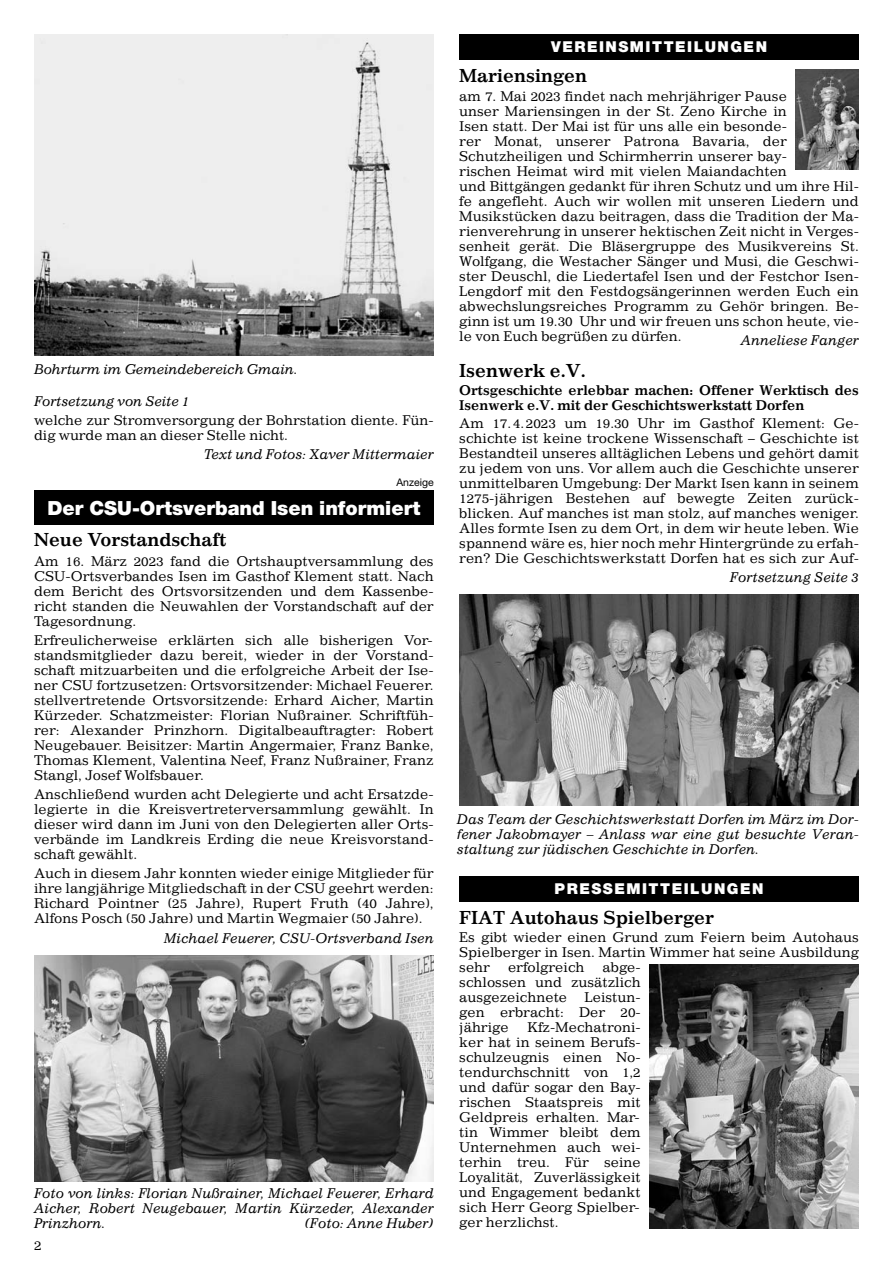
<style>
.page{position:relative;width:893px;height:1263px;background:#fff}
.page>*{position:absolute;margin:0;border:0;box-sizing:border-box;transform-origin:0 0}
.t1{font:900 19.5px "Helvetica Neue";color:#fff}
.t2{font:700 18px "Impressum";color:#000}
.t3{font:900 15px "Helvetica Neue";letter-spacing:.1em;color:#fff}
.t4{font:13.5px/15px "Impressum";color:#000;text-align:justify}
.t5{font:italic 13.5px/15px "Impressum";color:#000;text-align:justify}
.t6{font:700 13.5px/15px "Impressum";color:#000}
.t7{font:10.5px "Helvetica Neue";color:#000}
</style>
<div class="page">
<div style="left:34px;top:491px;width:400px;height:34px;background:#000"></div>
<div style="left:459px;top:34px;width:400px;height:26px;background:#000"></div>
<img style="left:34px;top:34px;width:400px;height:321px">
<img style="left:34px;top:955px;width:400px;height:226px">
<img style="left:650px;top:965px;width:209px;height:264px">
<div style="left:459px;top:876px;width:400px;height:25px;background:#000"></div>
<img style="left:459px;top:594px;width:400px;height:212px">
<img style="left:796px;top:69px;width:63px;height:100px">
<p class="t5" style="left:34px;top:363px;width:265px">Bohrturm im Gemeindebereich Gmain.</p>
<p class="t5" style="left:34px;top:395px;width:157px">Fortsetzung von Seite 1</p>
<p class="t4" style="left:34px;top:414px;width:401px">welche zur Stromversorgung der Bohrstation diente. Fün&shy;dig wurde man an dieser Stelle nicht.</p>
<p class="t5" style="left:204px;top:448px;width:231px">Text und Fotos: Xaver Mittermaier</p>
<p class="t7" style="left:396px;top:479px;width:39px">Anzeige</p>
<h1 class="t1" style="left:47px;top:501px;width:374px">Der CSU-Ortsverband Isen informiert</h1>
<h2 class="t2" style="left:34px;top:533px;width:194px">Neue Vorstandschaft</h2>
<p class="t4" style="left:34px;top:555px;width:401px">Am 16. März 2023 fand die Ortshauptversammlung des CSU-Ortsverbandes Isen im Gasthof Klement statt. Nach dem Bericht des Ortsvorsitzenden und dem Kassenbe&shy;richt standen die Neuwahlen der Vorstandschaft auf der Tagesordnung.</p>
<p class="t4" style="left:34px;top:634px;width:401px">Erfreulicherweise erklärten sich alle bisherigen Vor&shy;standsmitglieder dazu bereit, wieder in der Vorstand&shy;schaft mitzuarbeiten und die erfolgreiche Arbeit der Ise&shy;ner CSU fortzusetzen: Ortsvorsitzender: Michael Feuerer. stellvertretende Ortsvorsitzende: Erhard Aicher, Martin Kürzeder. Schatzmeister: Florian Nußrainer. Schriftfüh&shy;rer: Alexander Prinzhorn. Digitalbeauftragter: Robert Neugebauer. Beisitzer: Martin Angermaier, Franz Banke, Thomas Klement, Valentina Neef, Franz Nußrainer, Franz Stangl, Josef Wolfsbauer.</p>
<p class="t4" style="left:34px;top:788px;width:401px">Anschließend wurden acht Delegierte und acht Ersatzde&shy;legierte in die Kreisvertreter versammlung gewählt. In dieser wird dann im Juni von den Delegierten aller Orts&shy;verbände im Landkreis Erding die neue Kreisvorstand&shy;schaft gewählt.</p>
<p class="t4" style="left:34px;top:867px;width:401px">Auch in diesem Jahr konnten wieder einige Mitglieder für ihre langjährige Mitgliedschaft in der CSU geehrt werden:<br>Richard Pointner (25 Jahre), Rupert Fruth (40 Jahre), Alfons Posch (50 Jahre) und Martin Wegmaier (50 Jahre).</p>
<p class="t5" style="left:164px;top:931px;width:271px">Michael Feuerer, CSU-Ortsverband Isen</p>
<p class="t5" style="left:34px;top:1187px;width:401px">Foto von links: Florian Nußrainer, Michael Feuerer, Erhard Aicher, Robert Neugebauer, Martin Kürzeder, Alexander Prinzhorn.</p>
<p class="t5" style="left:305px;top:1217px;width:131px">(Foto: Anne Huber)</p>
<p class="t4" style="left:34px;top:1238px;width:9px">2</p>
<p class="t3" style="left:551px;top:42px;width:217px">VEREINSMITTEILUNGEN</p>
<h2 class="t2" style="left:459px;top:69px;width:129px">Mariensingen</h2>
<p class="t4" style="left:459px;top:89px;width:401px;text-align:left">am 7. Mai 2023 findet nach mehrjähriger Pause<br>unser Mariensingen in der St. Zeno Kirche in<br>Isen statt. Der Mai ist für uns alle ein besonde-<br>rer Monat, unserer Patrona Bavaria, der Schutzheiligen und Schirmherrin unserer bay-<br>rischen Heimat wird mit vielen Maiandachten<br>und Bittgängen gedankt für ihren Schutz und um ihre Hil&shy;fe angefleht. Auch wir wollen mit unseren Liedern und Musikstücken dazu beitragen, dass die Tradition der Ma&shy;rienverehrung in unserer hektischen Zeit nicht in Verges&shy;senheit gerät. Die Bläsergruppe des Musikvereins St.<br>Wolfgang, die Westacher Sänger und Musi, die Geschwi&shy;ster Deuschl, die Liedertafel Isen und der Festchor Isen-Lengdorf mit den Festdogsängerinnen werden Euch ein abwechslungsreiches Programm zu Gehör bringen. Be&shy;ginn ist um 19.30 Uhr und wir freuen uns schon heute, vie&shy;le von Euch begrüßen zu dürfen.</p>
<p class="t5" style="left:741px;top:334px;width:120px">Anneliese Fanger</p>
<h2 class="t2" style="left:459px;top:364px;width:128px">Isenwerk e.V.</h2>
<p class="t6" style="left:459px;top:384px;width:401px">Ortsgeschichte erlebbar machen: Offener Werktisch des<br>Isenwerk e.V. mit der Geschichtswerkstatt Dorfen</p>
<p class="t4" style="left:459px;top:417px;width:401px">Am 17. 4. 2023 um 19.30 Uhr im Gasthof Klement: Ge&shy;schichte ist keine trockene Wissenschaft – Geschichte ist Bestandteil unseres alltäglichen Lebens und gehört damit zu jedem von uns. Vor allem auch die Geschichte unserer unmittelbaren Umgebung: Der Markt Isen kann in seinem 1275-jährigen Bestehen auf bewegte Zeiten zurück&shy;blicken. Auf manches ist man stolz, auf manches weniger.<br>Alles formte Isen zu dem Ort, in dem wir heute leben. Wie spannend wäre es, hier noch mehr Hintergründe zu erfah&shy;ren? Die Geschichtswerkstatt Dorfen hat es sich zur Auf-</p>
<p class="t5" style="left:730px;top:570px;width:131px">Fortsetzung Seite 3</p>
<p class="t5" style="left:457px;top:813px;width:404px">Das Team der Geschichtswerkstatt Dorfen im März im Dor&shy;fener Jakobmayer – Anlass war eine gut besuchte Veran&shy;staltung zur jüdischen Geschichte in Dorfen.</p>
<p class="t3" style="left:555px;top:883px;width:210px">PRESSEMITTEILUNGEN</p>
<h2 class="t2" style="left:459px;top:911px;width:256px">FIAT Autohaus Spielberger</h2>
<p class="t4" style="left:459px;top:931px;width:401px">Es gibt wieder einen Grund zum Feiern beim Autohaus Spielberger in Isen. Martin Wimmer hat seine Ausbildung sehr</p>
<p class="t4" style="left:508px;top:961px;width:78px">erfolgreich</p>
<p class="t4" style="left:459px;top:961px;width:183px;text-indent:143px">abge&shy;schlossen und zusätzlich ausgezeichnete</p>
<p class="t4" style="left:459px;top:991px;width:183px;text-indent:125px">Leistun&shy;gen erbracht: Der 20- jährige</p>
<p class="t4" style="left:459px;top:1021px;width:183px;text-indent:68px">Kfz-Mechatroni&shy;ker hat in seinem Berufs&shy;schulzeugnis einen No&shy;tendurchschnitt von 1,2 und dafür sogar den Bay&shy;rischen Staatspreis mit Geldpreis erhalten. Mar&shy;tin Wimmer bleibt dem Unternehmen auch wei&shy;terhin treu. Für seine Loyalität, Zuverlässigkeit und Engagement bedankt sich Herr Georg Spielber&shy;ger herzlichst.</p>
</div>
